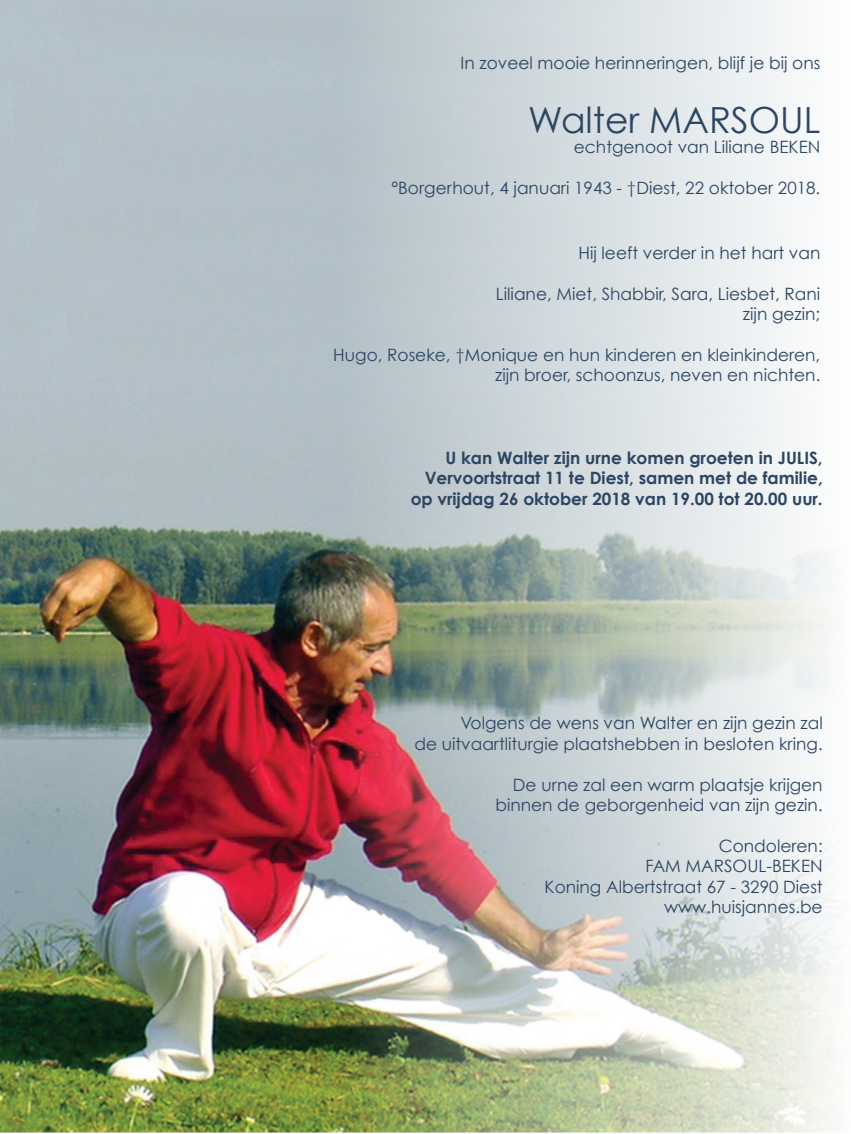
<style>
.page{position:relative;width:851px;height:1134px;background:#fff}
.page>*{position:absolute;margin:0;border:0;box-sizing:border-box;transform-origin:0 0}
.t1{font:36px "Century Gothic";color:#2c4563}
.t2{font:17px/20.4px "Century Gothic";color:#2c4563;text-align:right}
.t3{font:700 17px/20.4px "Century Gothic";color:#2c4563;text-align:right}
</style>
<div class="page">
<img style="left:0;top:0;width:834px;height:1133px">
<p class="t2" style="left:460px;top:53px;width:361px">In zoveel mooie herinneringen, blijf je bij ons</p>
<h1 class="t1" style="left:528px;top:98px;width:293px">Walter MARSOUL</h1>
<p class="t2" style="left:574px;top:137px;width:248px">echtgenoot van Liliane BEKEN</p>
<p class="t2" style="left:391px;top:178px;width:430px">°Borgerhout, 4 januari 1943 - †Diest, 22 oktober 2018.</p>
<p class="t2" style="left:578px;top:242px;width:243px">Hij leeft verder in het hart van</p>
<p class="t2" style="left:496px;top:283px;width:326px">Liliane, Miet, Shabbir, Sara, Liesbet, Rani zijn gezin;</p>
<p class="t2" style="left:333px;top:344px;width:488px">Hugo, Roseke, †Monique en hun kinderen en kleinkinderen, zijn broer, schoonzus, neven en nichten.</p>
<p class="t3" style="left:410px;top:447px;width:413px">U kan Walter zijn urne komen groeten in JULIS,<br>Vervoortstraat 11 te Diest, samen met de familie, op vrijdag 26 oktober 2018 van 19.00 tot 20.00 uur.</p>
<p class="t2" style="left:414px;top:713px;width:410px">Volgens de wens van Walter en zijn gezin zal<br>de uitvaartliturgie plaatshebben in besloten kring.</p>
<p class="t2" style="left:495px;top:774px;width:329px">De urne zal een warm plaatsje krijgen binnen de geborgenheid van zijn gezin.</p>
<p class="t2" style="left:544px;top:835px;width:279px">Condoleren:<br>FAM MARSOUL-BEKEN<br>Koning Albertstraat 67 - 3290 Diest www.huisjannes.be</p>
</div>
